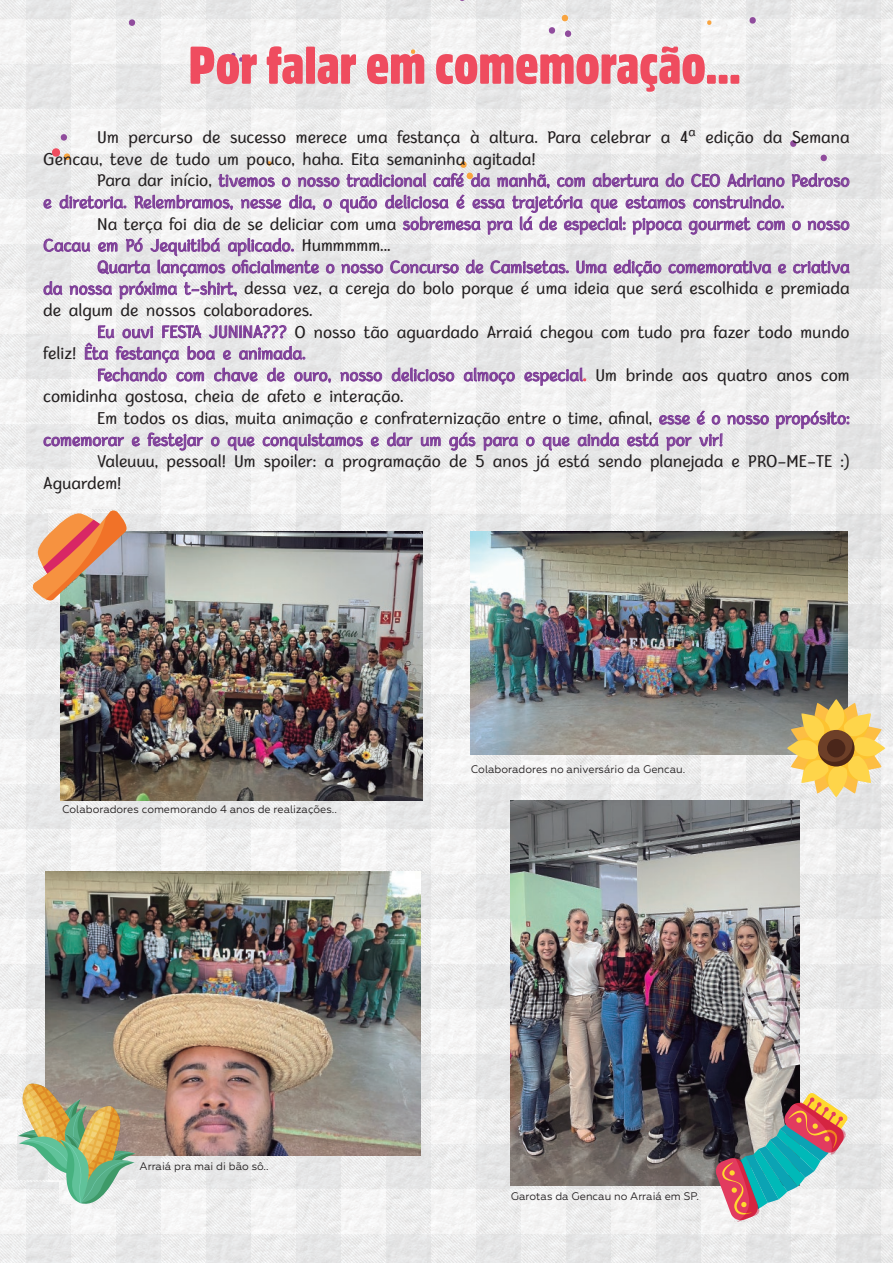
<style>
.page{position:relative;width:893px;height:1263px;background:#fff}
.page>*{position:absolute;margin:0;border:0;box-sizing:border-box;transform-origin:0 0}
.t1{font:900 52.5px "Amsi Pro Cond";color:#ef4c5f}
.t2{font:18px/21.6px "Bertina";color:#7e3e98}
.t3{font:18px/21.6px "Bertina";color:#231f20}
.t4{font:10.95px "Geometria";color:#231f20}
.s1{color:#231f20}
.s2{color:#7e3e98}
.s3{color:#ef4c5f}
</style>
<div class="page">
<img style="left:0;top:0;width:893px;height:1263px">
<svg style="left:410px;top:49px;width:6px;height:5px"></svg>
<svg style="left:706px;top:20px;width:6px;height:5px"></svg>
<svg style="left:230px;top:53px;width:14px;height:9px"></svg>
<svg style="left:748px;top:17px;width:9px;height:7px"></svg>
<svg style="left:561px;top:15px;width:8px;height:6px"></svg>
<svg style="left:548px;top:27px;width:8px;height:7px"></svg>
<svg style="left:564px;top:30px;width:8px;height:7px"></svg>
<svg style="left:128px;top:19px;width:8px;height:7px"></svg>
<svg style="left:43px;top:134px;width:807px;height:333px"></svg>
<img style="left:60px;top:531px;width:362px;height:269px">
<img style="left:471px;top:531px;width:376px;height:224px">
<svg style="left:787px;top:699px;width:98px;height:98px"></svg>
<div style="left:827px;top:739px;width:18px;height:18px;background:#4a261a;border-radius:50%"></div>
<svg style="left:32px;top:510px;width:98px;height:93px"></svg>
<img style="left:511px;top:800px;width:289px;height:386px">
<img style="left:46px;top:872px;width:374px;height:283px">
<svg style="left:18px;top:1083px;width:118px;height:126px"></svg>
<svg style="left:714px;top:1092px;width:134px;height:130px"></svg>
<h1 class="t1" style="left:189px;top:29px;width:554px">Por falar em comemoração...</h1>
<p class="t3" style="left:43px;top:126px;width:808px;text-indent:54px">Um percurso de sucesso merece uma festança à altura. Para celebrar a 4ª edição da Semana<br>Gencau, teve de tudo um pouco, haha. Eita semaninha agitada!</p>
<p class="t2" style="left:43px;top:169px;width:808px;text-indent:54px"><span class="s1">Para dar início,</span> tivemos o nosso tradicional café da manhã, com abertura do CEO Adriano Pedroso e diretoria. Relembramos, nesse dia, o quão deliciosa é essa trajetória que estamos construindo.</p>
<p class="t2" style="left:43px;top:213px;width:808px;text-indent:54px"><span class="s1">Na terça foi dia de se deliciar com uma</span> sobremesa pra lá de especial: pipoca gourmet com o nosso<br>Cacau em Pó Jequitibá aplicado. <span class="s1">Hummmmm...</span></p>
<p class="t2" style="left:43px;top:256px;width:808px;text-align:justify;text-indent:54px">Quarta lançamos oficialmente o nosso Concurso de Camisetas. Uma edição comemorativa e criativa da nossa próxima t-shirt, <span class="s1">dessa vez, a cereja do bolo porque é uma ideia que será escolhida e premiada de algum de nossos colaboradores.</span></p>
<p class="t3" style="left:43px;top:321px;width:808px;text-indent:54px"><span class="s2">Eu ouvi FESTA JUNINA???</span> O nosso tão aguardado Arraiá chegou com tudo pra fazer todo mundo feliz! <span class="s2">Êta festança boa e animada.</span></p>
<p class="t3" style="left:43px;top:364px;width:808px;text-indent:54px"><span class="s2">Fechando com chave de ouro, nosso delicioso almoço especial</span><span class="s3">.</span> Um brinde aos quatro anos com comidinha gostosa, cheia de afeto e interação.</p>
<p class="t2" style="left:43px;top:407px;width:808px;text-indent:54px"><span class="s1">Em todos os dias, muita animação e confraternização entre o time, afinal,</span> esse é o nosso propósito: comemorar e festejar o que conquistamos e dar um gás para o que ainda está por vir!</p>
<p class="t3" style="left:43px;top:450px;width:808px;text-indent:54px">Valeuuu, pessoal! Um spoiler: a programação de 5 anos já está sendo planejada e PRO-ME-TE :)<br>Aguardem!</p>
<p class="t4" style="left:62px;top:803px;width:276px">Colaboradores comemorando 4 anos de realizações..</p>
<p class="t4" style="left:471px;top:763px;width:216px">Colaboradores no aniversário da Gencau.</p>
<p class="t4" style="left:140px;top:1160px;width:131px">Arraiá pra mai di bão sô..</p>
<p class="t4" style="left:511px;top:1190px;width:190px">Garotas da Gencau no Arraiá em SP.</p>
</div>
